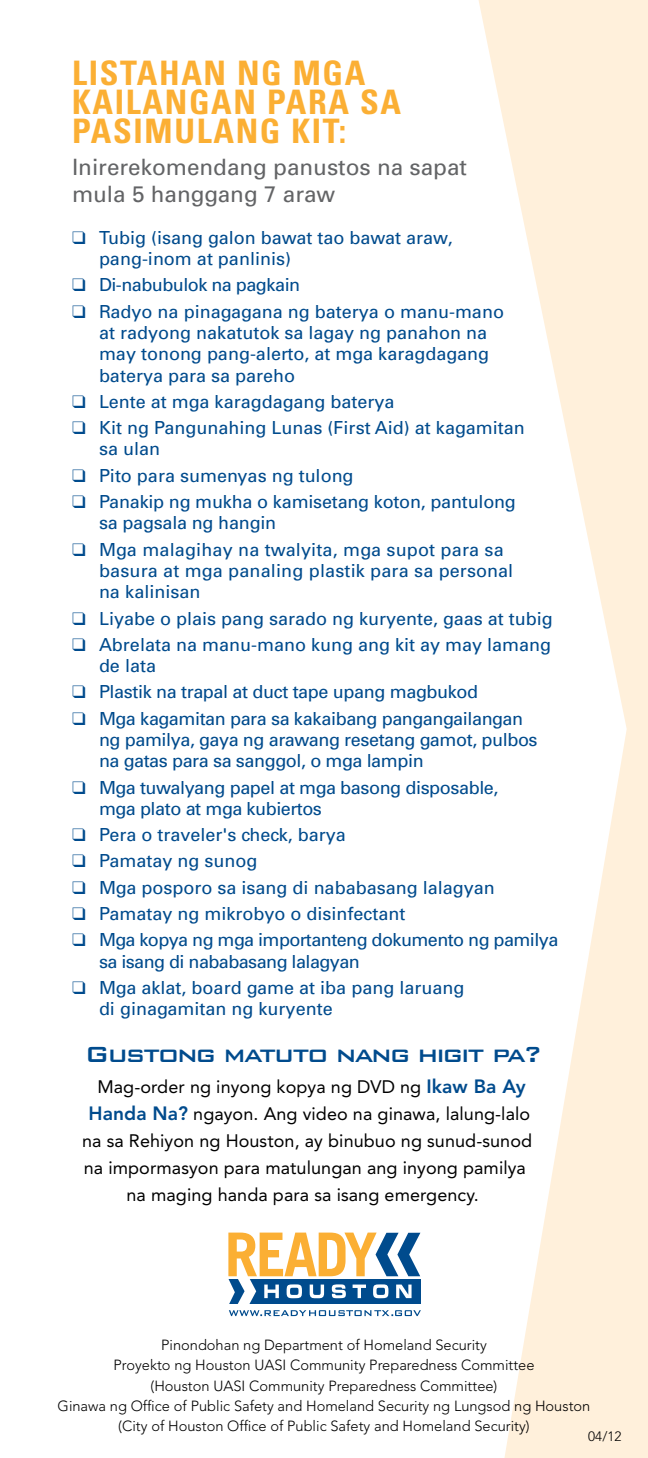
<style>
.page{position:relative;width:648px;height:1458px;background:#fff}
.page>*{position:absolute;margin:0;border:0;box-sizing:border-box;transform-origin:0 0}
.t1{font:700 condensed 33.75px/29.2px "Univers";letter-spacing:.05em;color:#fbaf34}
.t2{font:500 29.25px "Bank Gothic BT";letter-spacing:-.07em;color:#004b8d}
.t3{font:22.5px/27px "Univers";color:#636466}
.t4{font:18px/21.4px "Univers";color:#004b8d}
.t5{font:18px/21.4px "Univers";letter-spacing:-.02em;color:#004b8d}
.t6{font:18px/27px "Avenir";letter-spacing:.005em;color:#000;text-align:center}
.t7{font:18px/21.4px "Univers";letter-spacing:-.03em;color:#004b8d}
.t8{font:300 14.62px/20.2px "Avenir";color:#000;text-align:center}
.t9{font:300 13.5px "Avenir";color:#000}
.s1{font-weight:800;font-size:19.12px;color:#004b8d}
</style>
<div class="page">
<svg style="left:228px;top:1233px;width:193px;height:83px"></svg>
<svg style="left:479px;top:0;width:169px;height:1458px;fill:#fff0db"></svg>
<h1 class="t1" style="left:72px;top:58px;width:331px">LISTAHAN NG MGA<br>KAILANGAN PARA SA<br>PASIM</h1>
<h1 class="t1" style="left:174px;top:116px;width:62px">ULANG</h1>
<h1 class="t1" style="left:291px;top:116px;width:57px">KIT:</h1>
<p class="t3" style="left:72px;top:153px;width:397px">Inirerekomendang panustos na sapat mula 5 hanggang 7 araw</p>
<p class="t4" style="left:99px;top:226px;width:355px;text-indent:-27px">❑ Tubig (isang galon bawat tao bawat araw, pang-inom at panlinis)</p>
<p class="t7" style="left:72px;top:274px;width:230px">❑ Di-nabubulok na pagkain</p>
<p class="t4" style="left:99px;top:300px;width:406px;text-indent:-27px">❑ Radyo na pinagagana ng baterya o manu-mano at radyong nakatutok sa lagay ng panahon na may tonong pang-alerto, at mga karagdagang baterya para sa pareho</p>
<p class="t4" style="left:72px;top:390px;width:324px">❑ Lente at mga karagdagang baterya</p>
<p class="t4" style="left:99px;top:417px;width:427px;text-indent:-27px">❑ Kit ng Pangunahing Lunas (First Aid) at kagamitan sa ulan</p>
<p class="t4" style="left:72px;top:464px;width:283px">❑ Pito para sumenyas ng tulong</p>
<p class="t4" style="left:99px;top:491px;width:418px;text-indent:-27px">❑ Panakip ng mukha o kamisetang koton, pantulong sa pagsala ng hangin</p>
<p class="t4" style="left:99px;top:538px;width:416px;text-indent:-27px">❑ Mga malagihay na twalyita, mga supot para sa basura at mga panaling plastik para sa personal na kalinisan</p>
<p class="t4" style="left:72px;top:607px;width:482px">❑ Liyabe o plais pang sarado ng kuryente, gaas at tubig</p>
<p class="t4" style="left:99px;top:633px;width:454px;text-indent:-27px">❑ Abrelata na manu-mano kung ang kit ay may lamang de lata</p>
<p class="t5" style="left:72px;top:681px;width:408px">❑ Plastik na trapal at duct tape upang magbukod</p>
<p class="t5" style="left:99px;top:707px;width:440px;text-indent:-27px">❑ Mga kagamitan para sa kakaibang pangangailangan ng pamilya, gaya ng arawang resetang gamot, pulbos na gatas para sa sanggol, o mga lampin</p>
<p class="t5" style="left:99px;top:776px;width:401px;text-indent:-27px">❑ Mga tuwalyang papel at mga basong disposable, mga plato at mga kubiertos</p>
<p class="t4" style="left:72px;top:824px;width:275px">❑ Pera o traveler's check, barya</p>
<p class="t4" style="left:72px;top:850px;width:187px">❑ Pamatay ng sunog</p>
<p class="t4" style="left:72px;top:876px;width:424px">❑ Mga posporo sa isang di nababasang lalagyan</p>
<p class="t4" style="left:72px;top:903px;width:335px">❑ Pamatay ng mikrobyo o disinfectant</p>
<p class="t7" style="left:99px;top:929px;width:461px;text-indent:-27px">❑ Mga kopya ng mga importanteng dokumento ng pamilya sa isang di nababasang lalagyan</p>
<p class="t4" style="left:99px;top:976px;width:367px;text-indent:-27px">❑ Mga aklat, board game at iba pang laruang di ginagamitan ng kuryente</p>
<h2 class="t2" style="left:85px;top:1038px;width:460px">Gustong matuto nang higit pa?</h2>
<p class="t6" style="left:82px;top:1073px;width:452px">Mag-order ng inyong kopya ng DVD ng <span class="s1">Ikaw Ba Ay Handa Na?</span> ngayon. Ang video na ginawa, lalung-lalo na sa Rehiyon ng Houston, ay binubuo ng sunud-sunod na impormasyon para matulungan ang inyong pamilya na maging handa para sa isang emergency.</p>
<p class="t8" style="left:58px;top:1335px;width:534px">Pinondohan ng Department of Homeland Security<br>Proyekto ng Houston UASI Community Preparedness Committee<br>(Houston UASI Community Preparedness Committee)<br>Ginawa ng Office of Public Safety and Homeland Security ng Lungsod ng Houston (City of Houston Office of Public Safety and Homeland Security)</p>
<p class="t9" style="left:588px;top:1429px;width:35px">04/12</p>
</div>
